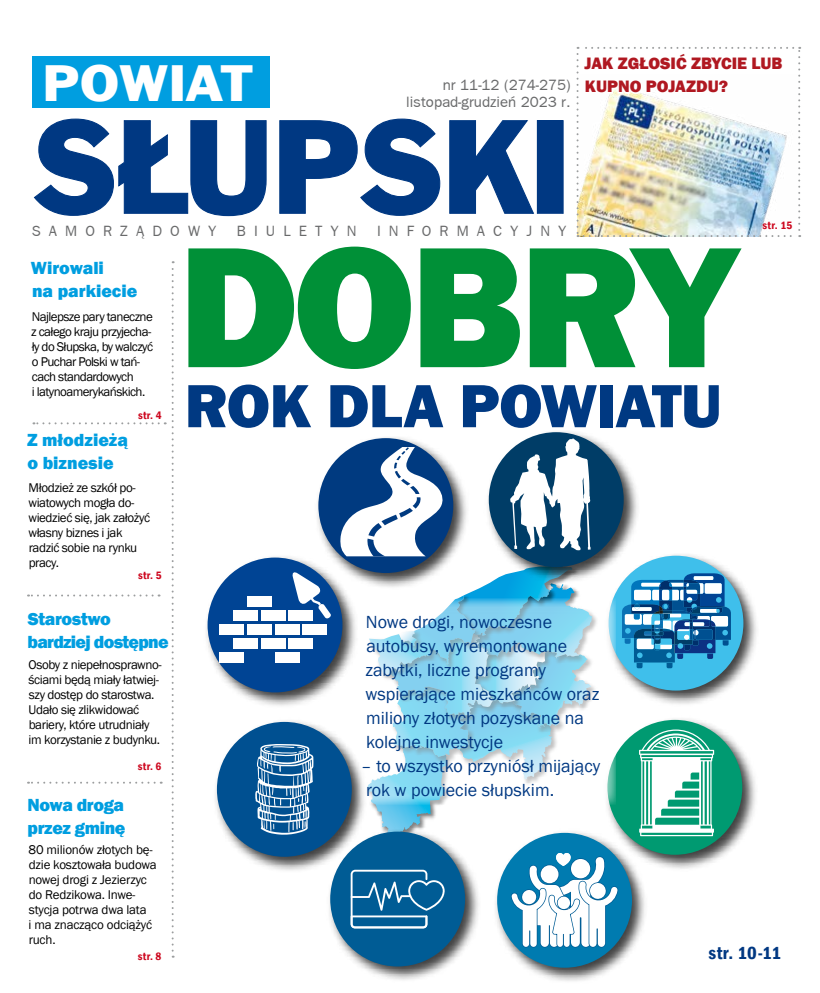
<style>
.page{position:relative;width:820px;height:993px;background:#fff}
.page>*{position:absolute;margin:0;border:0;box-sizing:border-box;transform-origin:0 0}
.t1{font:800 178px "Franklin Gothic";letter-spacing:-.035em;color:#009037}
.t2{font:121.4px "Frank Goth EU";letter-spacing:-.01em;color:#003882}
.t3{font:800 63px "Franklin Gothic";letter-spacing:-.015em;color:#003982}
.t4{font:46.7px "Frank Goth EU";letter-spacing:.02em;color:#fff;scale:1.07 1}
.t5{font:18px/24px "Franklin Gothic";color:#003882}
.t6{font:800 18px/23px "Franklin Gothic";color:#009ee0}
.t7{font:800 18px/23px "Franklin Gothic";letter-spacing:-.04em;color:#009ee0}
.t8{font:800 18px/23px "Franklin Gothic";letter-spacing:-.02em;color:#009ee0}
.t9{font:600 condensed 18px "Franklin Gothic";letter-spacing:.015em;color:#003882;scale:1.05 1}
.t10{font:800 17px/23px "Franklin Gothic";color:#b01821}
.t11{font:15px/17px "Frankfurt Gothic";color:#696a6b;text-align:right}
.t12{font:14.9px "Frankfurt Gothic";letter-spacing:.55em;color:#696a6b}
.t13{font:13px/15px "Franklin Gothic";letter-spacing:-.03em;color:#000}
.t14{font:600 condensed 11px "Franklin Gothic";letter-spacing:.02em;color:#cd071e;scale:1.05 1}
</style>
<div class="page">
<div style="left:32px;top:57px;width:237px;height:51px;background:#009ee0"></div>
<svg style="left:33px;top:118px;width:234px;height:99px"></svg>
<svg style="left:279px;top:118px;width:161px;height:98px"></svg>
<svg style="left:449px;top:120px;width:86px;height:94px"></svg>
<div style="left:536px;top:120px;width:27px;height:94px;border:1px solid #003882"></div>
<img style="left:576px;top:47px;width:223px;height:190px">
<svg style="left:27px;top:261px;width:146px;height:696px"></svg>
<svg style="left:371px;top:586px;width:208px;height:238px"></svg>
<img style="left:317px;top:437px;width:155px;height:155px">
<div style="left:318px;top:438px;width:135px;height:135px;background:#003a80;border-radius:50%"></div>
<svg style="left:340px;top:447px;width:103px;height:109px"></svg>
<img style="left:329px;top:824px;width:150px;height:156px">
<div style="left:330px;top:831px;width:135px;height:135px;background:#005c95;border-radius:50%"></div>
<svg style="left:350px;top:869px;width:95px;height:59px"></svg>
<img style="left:206px;top:550px;width:155px;height:156px">
<div style="left:207px;top:557px;width:135px;height:135px;background:#004494;border-radius:50%"></div>
<div style="left:219px;top:623px;width:25px;height:11px;background:#fff"></div>
<div style="left:247px;top:623px;width:24px;height:11px;background:#fff"></div>
<div style="left:275px;top:623px;width:24px;height:11px;background:#fff"></div>
<div style="left:302px;top:623px;width:25px;height:11px;background:#fff"></div>
<div style="left:233px;top:609px;width:25px;height:11px;background:#fff"></div>
<div style="left:261px;top:609px;width:24px;height:11px;background:#fff"></div>
<div style="left:288px;top:609px;width:25px;height:11px;background:#fff"></div>
<div style="left:288px;top:637px;width:25px;height:11px;background:#fff"></div>
<div style="left:261px;top:637px;width:24px;height:11px;background:#fff"></div>
<div style="left:233px;top:637px;width:25px;height:11px;background:#fff"></div>
<div style="left:219px;top:651px;width:25px;height:11px;background:#fff"></div>
<div style="left:275px;top:651px;width:24px;height:11px;background:#fff"></div>
<div style="left:247px;top:596px;width:24px;height:10px;background:#fff"></div>
<svg style="left:292px;top:571px;width:39px;height:47px"></svg>
<img style="left:607px;top:719px;width:149px;height:150px">
<div style="left:607px;top:719px;width:135px;height:135px;background:#009a71;border-radius:50%"></div>
<svg style="left:638px;top:729px;width:75px;height:106px"></svg>
<img style="left:495px;top:825px;width:156px;height:156px">
<div style="left:497px;top:832px;width:134px;height:135px;background:#007bb0;border-radius:50%"></div>
<svg style="left:510px;top:852px;width:109px;height:96px"></svg>
<img style="left:215px;top:721px;width:155px;height:155px">
<div style="left:217px;top:721px;width:134px;height:135px;background:#005091;border-radius:50%"></div>
<svg style="left:255px;top:744px;width:58px;height:90px"></svg>
<img style="left:615px;top:554px;width:142px;height:150px">
<div style="left:608px;top:555px;width:135px;height:135px;background:#3fbfeb;border-radius:50%"></div>
<img style="left:622px;top:604px;width:9px;height:39px">
<img style="left:624px;top:614px;width:7px;height:10px">
<svg style="left:631px;top:573px;width:99px;height:95px"></svg>
<img style="left:484px;top:431px;width:158px;height:155px">
<div style="left:488px;top:432px;width:135px;height:135px;background:#003d67;border-radius:50%"></div>
<svg style="left:510px;top:438px;width:80px;height:112px"></svg>
<svg style="left:360px;top:598px;width:255px;height:207px"></svg>
<h3 class="t4" style="left:43px;top:55px;width:198px">POWIAT</h3>
<p class="t11" style="left:406px;top:77px;width:166px">nr 11-12 (274-275) listopad-grudzień 2023 r.</p>
<h2 class="t2" style="left:32px;top:94px;width:541px">SŁUPSKI</h2>
<p class="t12" style="left:32px;top:222px;width:186px">SAMORZĄDOWY</p>
<p class="t12" style="left:237px;top:222px;width:121px">BIULETYN</p>
<p class="t12" style="left:377px;top:222px;width:191px">INFORMACYJNY</p>
<h3 class="t10" style="left:584px;top:52px;width:199px">JAK ZGŁOSIĆ ZBYCIE LUB<br>KUPNO POJAZDU?</h3>
<p class="t14" style="left:762px;top:218px;width:30px">str. 15</p>
<h3 class="t6" style="left:31px;top:256px;width:108px">Wirowali<br>na parkiecie</h3>
<p class="t13" style="left:31px;top:309px;width:123px">Najlepsze pary taneczne z całego kraju przyjecha&shy;ły do Słupska, by walczyć o Puchar Polski w tań&shy;cach standardowych<br>i latynoamerykańskich.</p>
<p class="t14" style="left:138px;top:408px;width:24px">str. 4</p>
<h3 class="t6" style="left:27px;top:428px;width:102px">Z młodzieżą o biznesie</h3>
<p class="t13" style="left:28px;top:480px;width:123px">Młodzież ze szkół po&shy;wiatowych mogła do&shy;wiedzieć się, jak założyć własny biznes i jak radzić sobie na rynku pracy.</p>
<p class="t14" style="left:138px;top:568px;width:24px">str. 5</p>
<h3 class="t7" style="left:28px;top:606px;width:143px">Starostwo bardziej dostępne</h3>
<p class="t13" style="left:29px;top:657px;width:135px">Osoby z niepełnosprawno&shy;ściami będą miały łatwiej&shy;szy dostęp do starostwa.<br>Udało się zlikwidować bariery, które utrudniały im korzystanie z budynku.</p>
<h3 class="t8" style="left:27px;top:793px;width:100px">Nowa droga przez gminę</h3>
<p class="t14" style="left:138px;top:758px;width:24px">str. 6</p>
<p class="t13" style="left:29px;top:841px;width:129px">80 milionów złotych bę&shy;dzie kosztowała budowa nowej drogi z Jezierzyc do Redzikowa. Inwe&shy;stycja potrwa dwa lata<br>i ma znacząco odciążyć ruch.</p>
<p class="t14" style="left:138px;top:948px;width:24px">str. 8</p>
<h1 class="t1" style="left:178px;top:192px;width:561px">DOBRY</h1>
<h3 class="t3" style="left:185px;top:365px;width:538px">ROK DLA POWIATU</h3>
<h3 class="t5" style="left:365px;top:610px;width:235px">Nowe drogi, nowoczesne autobusy, wyremontowane zabytki, liczne programy wspierające mieszkańców oraz miliony złotych pozyskane na kolejne inwestycje</h3>
<h3 class="t5" style="left:361px;top:754px;width:240px">– to wszystko przyniósł mijający rok w powiecie słupskim.</h3>
<h3 class="t9" style="left:708px;top:940px;width:71px">str. 10-11</h3>
</div>
